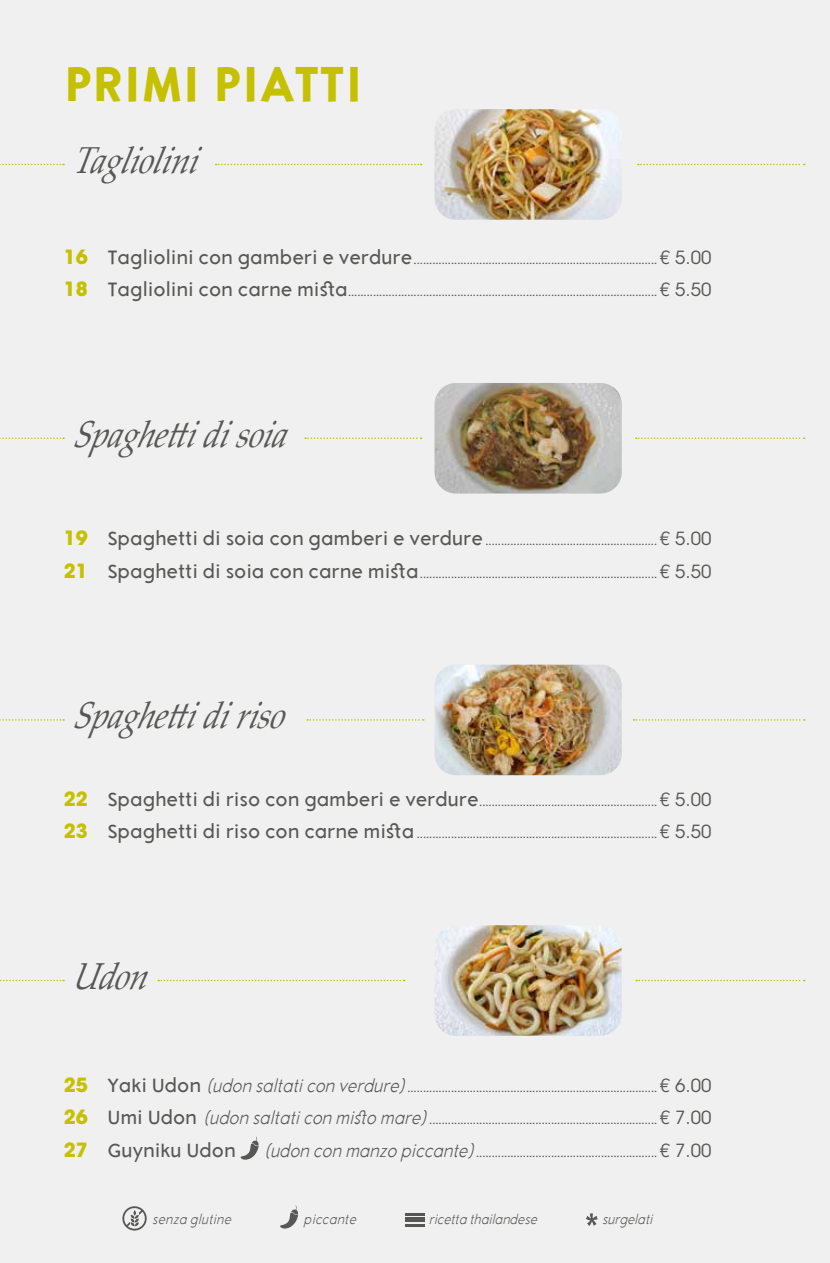
<style>
.page{position:relative;width:830px;height:1263px;background:#fff}
.page>*{position:absolute;margin:0;border:0;box-sizing:border-box;transform-origin:0 0}
.t1{font:900 49.5px "Aron Grotesque";color:#c6c100}
.t2{font:italic 37.5px "Palatino Linotype";color:#575756;scale:.88 1}
.t3{font:19.5px "Aron Grotesque";color:#575756}
.t4{font:300 condensed 15px/32.2px "Futura Std";color:#575756}
.t5{font:italic 300 13.5px "Aron Grotesque";color:#575756;scale:.88 1}
.s1{font-family:"ITC Avant Garde Std";font-weight:700;font-stretch:normal;font-size:19.5px;color:#c6c100}
.s2{font-family:"Aron Grotesque";font-weight:400;font-stretch:normal;font-size:19.5px}
.s3{font-family:"ITC Avant Garde Std";font-weight:400;font-stretch:normal;font-size:18px}
.s4{font-family:"Aron Grotesque";font-style:italic;font-stretch:normal;font-size:18px}
.s5{font-family:"ITC Avant Garde Std";font-weight:700;color:#c6c100}
</style>
<div class="page">
<div style="left:0;top:0;width:829px;height:1263px;background:#f0f0f0"></div>
<svg style="left:122px;top:1206px;width:25px;height:24px"></svg>
<svg style="left:405px;top:1213px;width:19px;height:2px"></svg>
<hr style="left:405px;top:1218px;width:19px;height:4px;background:#575756">
<svg style="left:405px;top:1224px;width:19px;height:2px"></svg>
<svg style="left:280px;top:1205px;width:18px;height:23px"></svg>
<svg style="left:586px;top:1213px;width:11px;height:13px"></svg>
<svg style="left:637px;top:164px;width:167px;height:1px"></svg>
<svg style="left:215px;top:164px;width:206px;height:1px"></svg>
<svg style="left:0;top:164px;width:64px;height:1px"></svg>
<img style="left:434px;top:109px;width:187px;height:111px">
<svg style="left:635px;top:437px;width:169px;height:2px"></svg>
<svg style="left:0;top:437px;width:64px;height:2px"></svg>
<svg style="left:305px;top:437px;width:116px;height:2px"></svg>
<img style="left:434px;top:383px;width:187px;height:110px">
<svg style="left:633px;top:719px;width:171px;height:2px"></svg>
<svg style="left:0;top:719px;width:64px;height:2px"></svg>
<svg style="left:307px;top:719px;width:116px;height:2px"></svg>
<img style="left:434px;top:665px;width:187px;height:110px">
<svg style="left:636px;top:980px;width:168px;height:1px"></svg>
<svg style="left:0;top:980px;width:64px;height:1px"></svg>
<svg style="left:158px;top:980px;width:246px;height:1px"></svg>
<img style="left:434px;top:925px;width:187px;height:111px">
<svg style="left:240px;top:1137px;width:18px;height:23px"></svg>
<h1 class="t1" style="left:64px;top:54px;width:301px">PRIMI PIATTI</h1>
<h2 class="t2" style="left:72px;top:133px;width:156px">Tag liolini</h2>
<p class="t4" style="left:64px;top:242px;width:648px"><span class="s1">16</span> <span class="s2">Tagliolini con gamberi e verdure</span>.............................................................................. <span class="s3">€ 5.00<br></span><span class="s1">18</span> <span class="s2">Tagliolini con carne mista</span>................................................................................................... <span class="s3">€ 5.50</span></p>
<h2 class="t2" style="left:72px;top:407px;width:257px">Sp aghettidisoia</h2>
<p class="t4" style="left:64px;top:524px;width:648px"><span class="s1">19</span> <span class="s2">Spaghetti di soia con gamberi e verdure</span> ....................................................... <span class="s3">€ 5.00<br></span><span class="s1">21</span> <span class="s2">Spaghetti di soia con carne mista</span>............................................................................ <span class="s3">€ 5.50</span></p>
<h2 class="t2" style="left:72px;top:689px;width:255px">Sp aghettidiriso</h2>
<p class="t4" style="left:64px;top:784px;width:648px"><span class="s1">22</span> <span class="s2">Spaghetti di riso con gamberi e verdure</span>......................................................... <span class="s3">€ 5.00<br></span><span class="s1">23</span> <span class="s2">Spaghetti di riso con carne mista</span> ............................................................................. <span class="s3">€ 5.50</span></p>
<h2 class="t2" style="left:72px;top:949px;width:99px">Udon</h2>
<p class="t4" style="left:64px;top:1070px;width:648px"><span class="s1">25</span> <span class="s2">Yaki Udon</span> <span class="s4">(udon saltaticon verdure)</span>................................................................................ <span class="s3">€ 6.00<br></span><span class="s1">26</span> <span class="s2">Umi Udon</span> <span class="s4">(udon saltaticon misto mare)</span>......................................................................... <span class="s3">€ 7.00</span></p>
<h3 class="t3" style="left:64px;top:1138px;width:173px"><span class="s5">27</span> Guyniku Udon</h3>
<p class="t4" style="left:263px;top:1135px;width:449px"><span class="s4">(udon con manzo piccante)</span>.......................................................... <span class="s3">€ 7.00</span></p>
<p class="t5" style="left:152px;top:1211px;width:95px">senza glutine</p>
<p class="t5" style="left:303px;top:1211px;width:65px">piccante</p>
<p class="t5" style="left:428px;top:1211px;width:128px">ricetta thailandese</p>
<p class="t5" style="left:602px;top:1211px;width:62px">surgelati</p>
</div>
